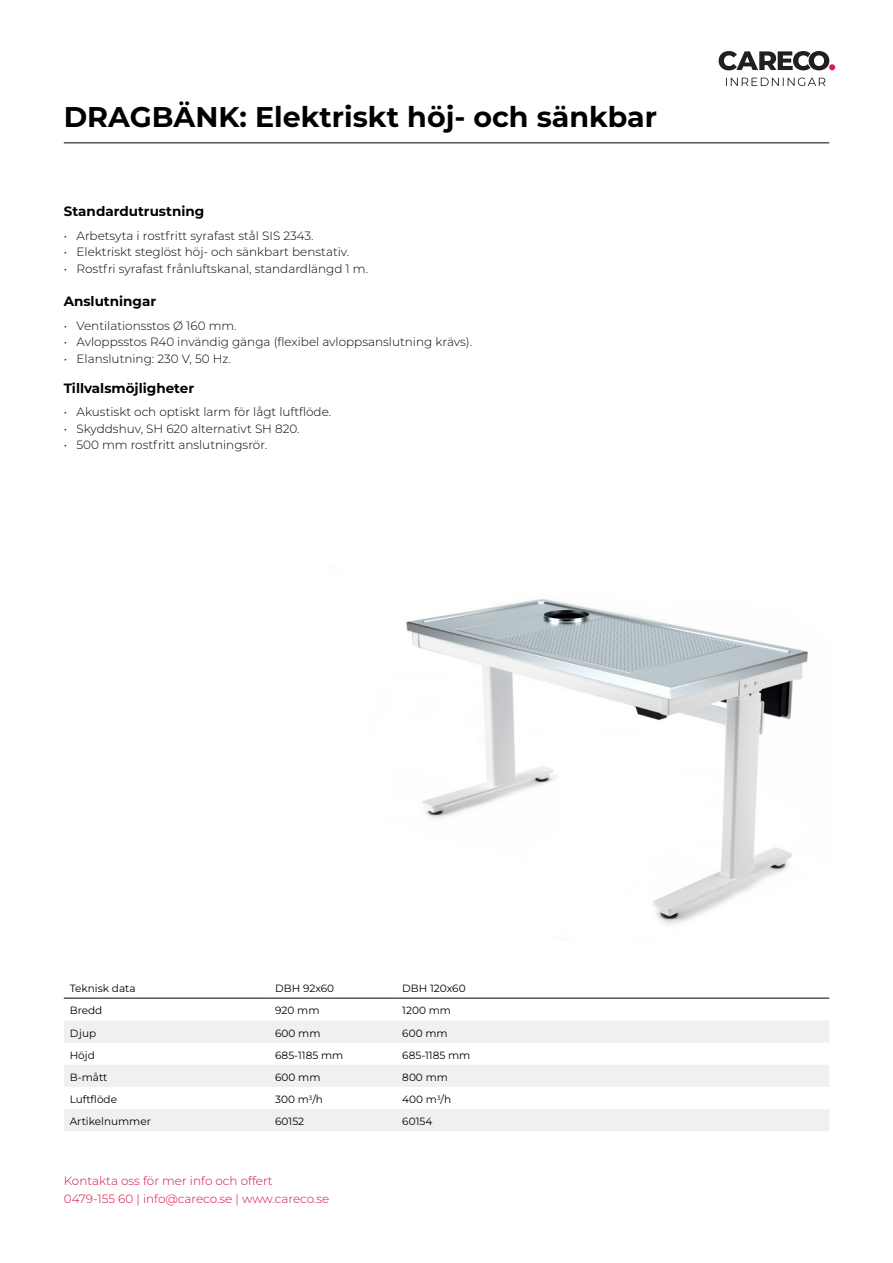
<style>
.page{position:relative;width:893px;height:1263px;background:#fff}
.page>*{position:absolute;margin:0;border:0;box-sizing:border-box;transform-origin:0 0}
.Rubrik{font:700 28.5px "Montserrat";color:#000}
.Tabell{font:700 13.5px "Montserrat";color:#000}
.t1{font:300 12px "Montserrat";color:#000}
.t2{font:300 12px/18px "Montserrat";color:#d70e3c}
.Tabell-2{font:10.5px "Montserrat";color:#000}
</style>
<div class="page">
<svg style="left:719px;top:51px;width:116px;height:19px"></svg>
<svg style="left:726px;top:78px;width:99px;height:8px"></svg>
<hr style="left:64px;top:142px;width:765px;height:1px;background:#000">
<svg style="left:64px;top:1021px;width:765px;height:110px;fill:#f0f0f0"></svg>
<hr style="left:64px;top:998px;width:205px;height:1px;background:#000">
<hr style="left:269px;top:998px;width:127px;height:1px;background:#000">
<hr style="left:396px;top:998px;width:433px;height:1px;background:#000">
<img style="left:406px;top:598px;width:402px;height:326px">
<p class="Rubrik" style="left:64px;top:96px;width:595px">DRAGBÄNK: Elektriskt höj- och sänkbar</p>
<p class="Tabell" style="left:64px;top:202px;width:142px">Standardutrustning</p>
<p class="t1" style="left:64px;top:227px;width:251px">• Arbetsyta i rostfritt syrafast stål SIS 2343.</p>
<p class="t1" style="left:64px;top:244px;width:287px">• Elektriskt steglöst höj- och sänkbart benstativ.</p>
<p class="t1" style="left:64px;top:260px;width:306px">• Rostfri syrafast frånluftskanal, standardlängd 1 m.</p>
<p class="Tabell" style="left:64px;top:292px;width:94px">Anslutningar</p>
<p class="t1" style="left:64px;top:317px;width:174px">• Ventilationsstos Ø 160 mm.</p>
<p class="t1" style="left:64px;top:334px;width:410px">• Avloppsstos R40 invändig gänga (flexibel avloppsanslutning krävs).</p>
<p class="t1" style="left:64px;top:350px;width:169px">• Elanslutning: 230 V, 50 Hz.</p>
<p class="Tabell" style="left:64px;top:378px;width:132px">Tillvalsmöjligheter</p>
<p class="t1" style="left:64px;top:404px;width:269px">• Akustiskt och optiskt larm för lågt luftflöde.</p>
<p class="t1" style="left:64px;top:420px;width:237px">• Skyddshuv, SH 620 alternativt SH 820.</p>
<p class="t1" style="left:64px;top:437px;width:205px">• 500 mm rostfritt anslutningsrör.</p>
<p class="Tabell-2" style="left:70px;top:981px;width:67px">Teknisk data</p>
<p class="Tabell-2" style="left:275px;top:981px;width:60px">DBH 92x60</p>
<p class="Tabell-2" style="left:402px;top:981px;width:65px">DBH 120x60</p>
<p class="Tabell-2" style="left:70px;top:1003px;width:34px">Bredd</p>
<p class="Tabell-2" style="left:275px;top:1003px;width:46px">920 mm</p>
<p class="Tabell-2" style="left:402px;top:1003px;width:50px">1200 mm</p>
<p class="Tabell-2" style="left:70px;top:1026px;width:28px">Djup</p>
<p class="Tabell-2" style="left:275px;top:1026px;width:47px">600 mm</p>
<p class="Tabell-2" style="left:402px;top:1026px;width:47px">600 mm</p>
<p class="Tabell-2" style="left:70px;top:1048px;width:27px">Höjd</p>
<p class="Tabell-2" style="left:275px;top:1048px;width:70px">685-1185 mm</p>
<p class="Tabell-2" style="left:402px;top:1048px;width:70px">685-1185 mm</p>
<p class="Tabell-2" style="left:70px;top:1070px;width:39px">B-mått</p>
<p class="Tabell-2" style="left:275px;top:1070px;width:47px">600 mm</p>
<p class="Tabell-2" style="left:402px;top:1070px;width:47px">800 mm</p>
<p class="Tabell-2" style="left:70px;top:1092px;width:49px">Luftflöde</p>
<p class="Tabell-2" style="left:275px;top:1092px;width:49px">300 m<sup>3</sup>/h</p>
<p class="Tabell-2" style="left:402px;top:1092px;width:50px">400 m<sup>3</sup>/h</p>
<p class="Tabell-2" style="left:70px;top:1114px;width:83px">Artikelnummer</p>
<p class="Tabell-2" style="left:275px;top:1114px;width:30px">60152</p>
<p class="Tabell-2" style="left:402px;top:1114px;width:32px">60154</p>
<p class="t2" style="left:64px;top:1171px;width:267px">Kontakta oss för mer info och offert<br>0479-155 60 | info@careco.se | www.careco.se</p>
</div>
